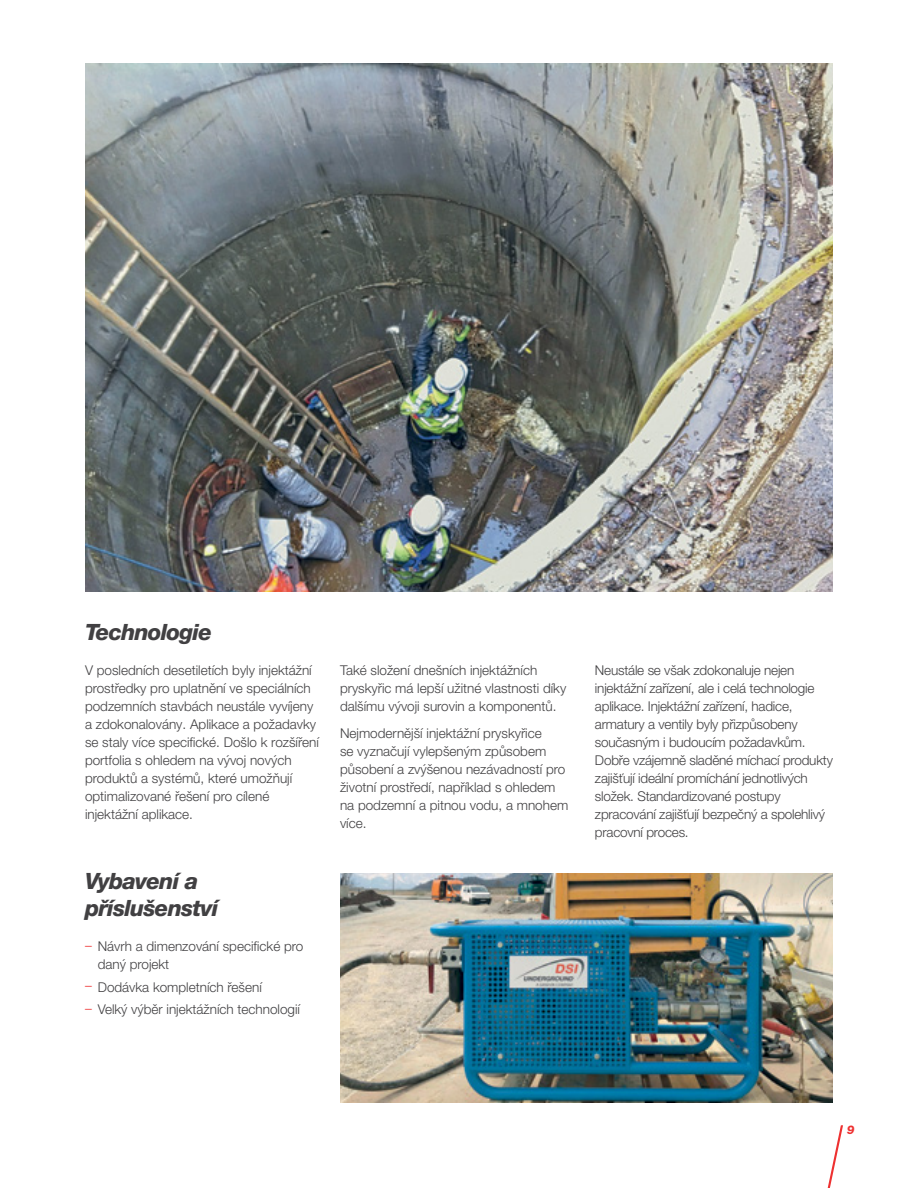
<style>
.page{position:relative;width:918px;height:1188px;background:#fff}
.page>*{position:absolute;margin:0;border:0;box-sizing:border-box;transform-origin:0 0}
.Header_Grey{font:italic 800 22.5px/27px "Helvetica Neue LT Pro";letter-spacing:-.035em;color:#414042}
.Running_Text_Grey{font:300 13.5px/18px "Helvetica Neue LT Pro";color:#414042}
.t1{font:italic 800 12px "Helvetica Neue LT Pro";color:#ee3131}
.s1{color:#ee3131}
</style>
<div class="page">
<img style="left:85px;top:64px;width:748px;height:527px">
<img style="left:340px;top:873px;width:493px;height:230px">
<svg style="left:827px;top:1125px;width:16px;height:63px"></svg>
<p class="Header_Grey" style="left:85px;top:618px;width:129px">Technologie</p>
<p class="Running_Text_Grey" style="left:85px;top:661px;width:235px">V posledních desetiletích byly injektážní prostředky pro uplatnění ve speciálních podzemních stavbách neustále vyvíjeny a zdokonalovány. Aplikace a požadavky se staly více specifické. Došlo k rozšíření portfolia s ohledem na vývoj nových produktů a systémů, které umožňují optimalizované řešení pro cílené injektážní aplikace.</p>
<p class="Running_Text_Grey" style="left:340px;top:661px;width:228px">Také složení dnešních injektážních pryskyřic má lepší užitné vlastnosti díky dalšímu vývoji surovin a komponentů.</p>
<p class="Running_Text_Grey" style="left:340px;top:723px;width:230px">Nejmodernější injektážní pryskyřice<br>se vyznačují vylepšeným způsobem působení a zvýšenou nezávadností pro životní prostředí, například s ohledem na podzemní a pitnou vodu, a mnohem více.</p>
<p class="Header_Grey" style="left:85px;top:868px;width:135px">Vybavení a příslušenství</p>
<p class="Running_Text_Grey" style="left:98px;top:937px;width:207px;text-indent:-13px"><span class="s1">–</span> Návrh a dimenzování specifické pro daný projekt</p>
<p class="Running_Text_Grey" style="left:85px;top:978px;width:178px"><span class="s1">–</span> Dodávka kompletních řešení</p>
<p class="Running_Text_Grey" style="left:85px;top:1000px;width:217px"><span class="s1">–</span> Velký výběr injektážních technologií</p>
<p class="Running_Text_Grey" style="left:595px;top:661px;width:239px">Neustále se však zdokonaluje nejen injektážní zařízení, ale i celá technologie aplikace. Injektážní zařízení, hadice, armatury a ventily byly přizpůsobeny současným i budoucím požadavkům.<br>Dobře vzájemně sladěné míchací produkty zajišťují ideální promíchání jednotlivých složek. Standardizované postupy zpracování zajišťují bezpečný a spolehlivý pracovní proces.</p>
<p class="t1" style="left:847px;top:1122px;width:9px">9</p>
</div>
